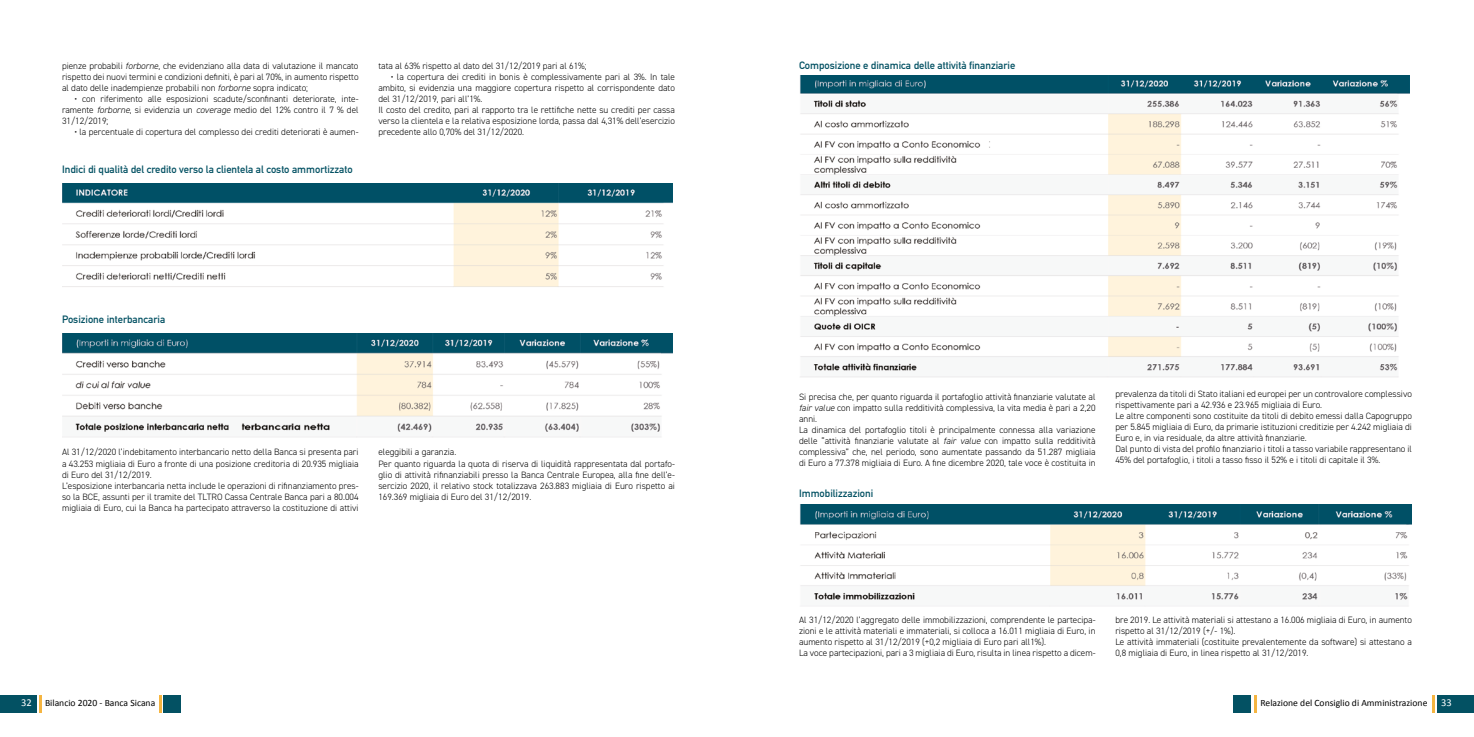
<style>
.page{position:relative;width:1474px;height:737px;background:#fff}
.page>*{position:absolute;margin:0;border:0;box-sizing:border-box;transform-origin:0 0}
.t1{font:700 10.5px "DIN Alternate";color:#035163}
.t2{font:10.5px "Calibri";color:#fff}
.t3{font:9.62px "Calibri";color:#000}
.t4{font:300 9.19px/11px "DIN2014";color:#000}
.s1{font-style:italic}
</style>
<div class="page">
<div style="left:0;top:694px;width:37px;height:18px;background:#035163"></div>
<svg style="left:40px;top:695px;width:2px;height:17px"></svg>
<div style="left:1436px;top:694px;width:37px;height:18px;background:#035163"></div>
<hr style="left:1431px;top:694px;width:3px;height:18px;background:#f5b541">
<hr style="left:1253px;top:694px;width:3px;height:18px;background:#f5b541">
<svg style="left:159px;top:695px;width:2px;height:17px"></svg>
<div style="left:1233px;top:694px;width:17px;height:18px;background:#035163"></div>
<div style="left:164px;top:694px;width:17px;height:18px;background:#035163"></div>
<img style="left:62px;top:184px;width:610px;height:103px">
<img style="left:62px;top:334px;width:610px;height:104px">
<img style="left:800px;top:75px;width:609px;height:302px">
<img style="left:800px;top:504px;width:611px;height:102px">
<p class="t4" style="left:62px;top:61px;width:298px;text-align:justify">pienze probabili <span class="s1">forborne</span>, che evidenziano alla data di valutazione il mancato rispetto dei nuovi termini e condizioni definiti, è pari al 70%, in aumento rispetto al dato delle inadempienze probabili non <span class="s1">forborne</span> sopra indicato;</p>
<p class="t4" style="left:62px;top:94px;width:298px;text-align:justify;text-indent:12px">• con riferimento alle esposizioni scadute/sconfinanti deteriorate, inte&shy;ramente <span class="s1">forborne</span>, si evidenzia un <span class="s1">coverage</span> medio del 12% contro il 7 % del 31/12/2019;</p>
<p class="t4" style="left:74px;top:127px;width:286px">• la percentuale di copertura del complesso dei crediti deteriorati è aumen-</p>
<p class="t1" style="left:62px;top:161px;width:292px">Indici di qualità del credito verso la clientela al costo ammortizzato</p>
<p class="t4" style="left:378px;top:61px;width:210px">tata al 63% rispetto al dato del 31/12/2019 pari al 61%;</p>
<p class="t4" style="left:378px;top:72px;width:298px;text-indent:12px">• la copertura dei crediti in bonis è complessivamente pari al 3%. In tale ambito, si evidenzia una maggiore copertura rispetto al corrispondente dato del 31/12/2019, pari all’1%.<br>Il costo del credito, pari al rapporto tra le rettifiche nette su crediti per cassa verso la clientela e la relativa esposizione lorda, passa dal 4,31% dell’esercizio precedente allo 0,70% del 31/12/2020.</p>
<p class="t1" style="left:62px;top:311px;width:105px">Posizione interbancaria</p>
<p class="t4" style="left:62px;top:447px;width:298px">Al 31/12/2020 l’indebitamento interbancario netto della Banca si presenta pari a 43.253 migliaia di Euro a fronte di una posizione creditoria di 20.935 migliaia di Euro del 31/12/2019.<br>L’esposizione interbancaria netta include le operazioni di rifinanziamento pres&shy;so la BCE, assunti per il tramite del TLTRO Cassa Centrale Banca pari a 80.004 migliaia di Euro, cui la Banca ha partecipato attraverso la costituzione di attivi</p>
<p class="t4" style="left:378px;top:447px;width:298px">eleggibili a garanzia.<br>Per quanto riguarda la quota di riserva di liquidità rappresentata dal portafo&shy;glio di attività rifinanziabili presso la Banca Centrale Europea, alla fine dell’e&shy;sercizio 2020, il relativo stock totalizzava 263.883 migliaia di Euro rispetto ai 169.369 migliaia di Euro del 31/12/2019.</p>
<p class="t1" style="left:799px;top:57px;width:218px">Composizione e dinamica delle attività finanziarie</p>
<p class="t4" style="left:799px;top:391px;width:298px">Si precisa che, per quanto riguarda il portafoglio attività finanziarie valutate al <span class="s1">fair value</span> con impatto sulla redditività complessiva, la vita media è pari a 2,20 anni.<br>La dinamica del portafoglio titoli è principalmente connessa alla variazione delle “attività finanziarie valutate al <span class="s1">fair value</span> con impatto sulla redditività complessiva” che, nel periodo, sono aumentate passando da 51.287 migliaia di Euro a 77.378 migliaia di Euro. A fine dicembre 2020, tale voce è costituita in</p>
<p class="t4" style="left:1115px;top:388px;width:298px">prevalenza da titoli di Stato italiani ed europei per un controvalore complessivo rispettivamente pari a 42.936 e 23.965 migliaia di Euro.<br>Le altre componenti sono costituite da titoli di debito emessi dalla Capogruppo per 5.845 migliaia di Euro, da primarie istituzioni creditizie per 4.242 migliaia di Euro e, in via residuale, da altre attività finanziarie.<br>Dal punto di vista del profilo finanziario i titoli a tasso variabile rappresentano il 45% del portafoglio, i titoli a tasso fisso il 52% e i titoli di capitale il 3%.</p>
<p class="t1" style="left:799px;top:485px;width:76px">Immobilizzazioni</p>
<p class="t4" style="left:799px;top:614px;width:298px">Al 31/12/2020 l’aggregato delle immobilizzazioni, comprendente le partecipa&shy;zioni e le attività materiali e immateriali, si colloca a 16.011 migliaia di Euro, in aumento rispetto al 31/12/2019 (+0,2 migliaia di Euro pari all1%).<br>La voce partecipazioni, pari a 3 migliaia di Euro, risulta in linea rispetto a dicem-</p>
<p class="t4" style="left:1115px;top:614px;width:298px">bre 2019. Le attività materiali si attestano a 16.006 migliaia di Euro, in aumento rispetto al 31/12/2019 (+/- 1%).<br>Le attività immateriali (costituite prevalentemente da software) si attestano a 0,8 migliaia di Euro, in linea rispetto al 31/12/2019.</p>
<p class="t2" style="left:21px;top:695px;width:12px">32</p>
<p class="t3" style="left:45px;top:696px;width:112px">Bilancio 2020 - Banca Sicana</p>
<p class="t3" style="left:1260px;top:696px;width:168px">Relazione del Consiglio di Amministrazione</p>
<p class="t2" style="left:1441px;top:695px;width:12px">33</p>
</div>
